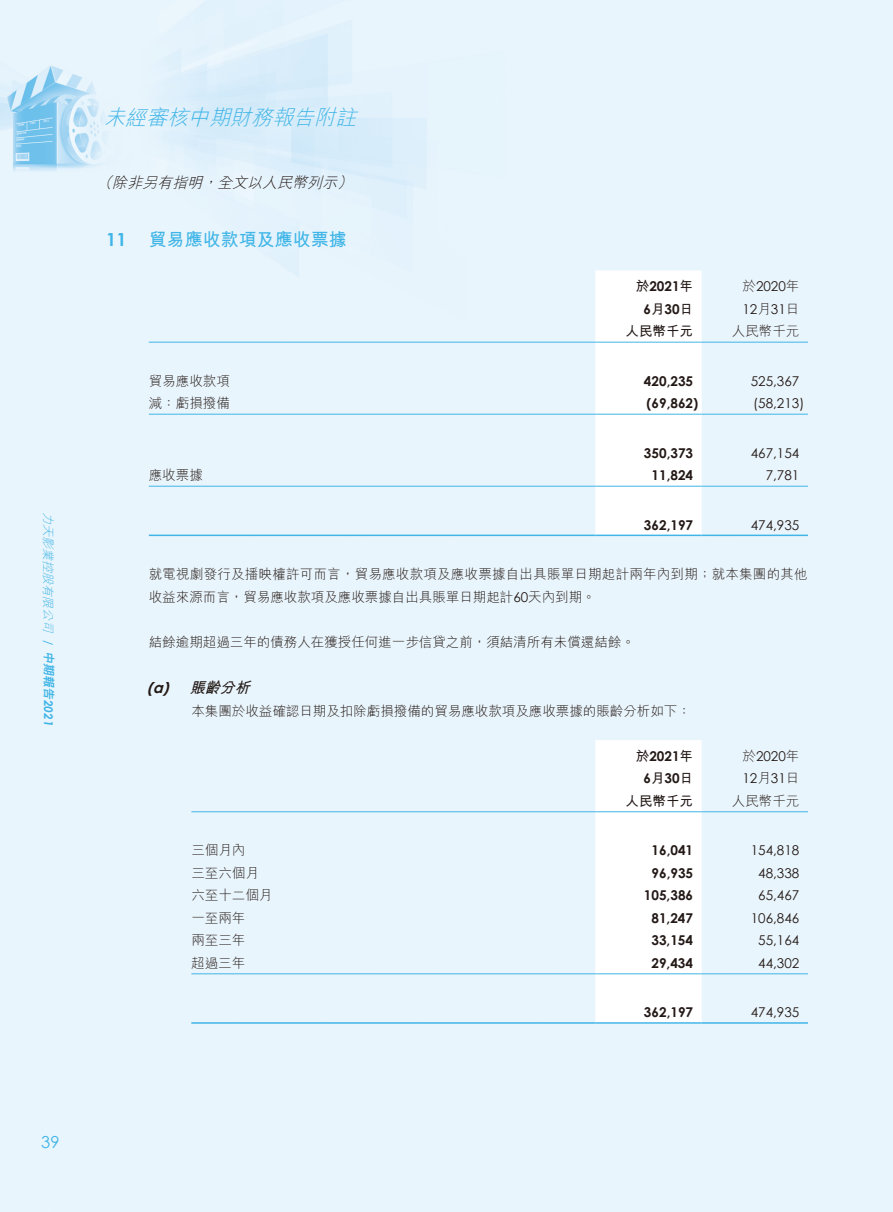
<style>
.page{position:relative;width:893px;height:1212px;background:#e9f5fc}
.page>*{position:absolute;margin:0;border:0;box-sizing:border-box;transform-origin:0 0}
.t1{font:italic 300 21px "M Hei HK";color:#40b5e7}
.t2{font:700 18px "M Hei HK";color:#40b5e7}
.t3{font:700 18px "Century Gothic";color:#40b5e7}
.t4{font:16.5px "Century Gothic";color:#40b5e7}
.t5{font:italic 300 15px "M Hei HK";color:#231916}
.t6{font:italic 700 15px "M Hei HK";color:#231916}
.t7{font:italic 700 15px "Century Gothic";color:#231916}
.t8{font:300 13.5px/22.5px "M Hei HK";color:#231916}
.t9{font:13.5px/22.5px "Century Gothic";color:#231916}
.t10{font:700 13.5px/22.5px "Century Gothic";color:#231916;text-align:center}
.t11{font:700 13.5px "M Hei HK";color:#231916}
.t12{font:italic 300 12px "M Hei HK";color:#40b5e7}
.t13{font:italic 800 12px "M Hei HK";color:#40b5e7}
.s1{font-family:"Century Gothic";font-weight:400}
.s2{font-family:"Century Gothic";font-weight:700}
.s3{font-family:"M Hei HK"}
.s4{font-family:"M Hei HK";font-weight:300}
</style>
<div class="page">
<svg style="left:595px;top:270px;width:107px;height:265px"></svg>
<hr style="left:149px;top:342px;width:446px;height:1px;background:#40b5e7">
<hr style="left:595px;top:342px;width:107px;height:1px;background:#40b5e7">
<hr style="left:702px;top:342px;width:106px;height:1px;background:#40b5e7">
<hr style="left:149px;top:414px;width:446px;height:1px;background:#40b5e7">
<hr style="left:595px;top:414px;width:107px;height:1px;background:#40b5e7">
<hr style="left:702px;top:414px;width:106px;height:1px;background:#40b5e7">
<hr style="left:149px;top:486px;width:446px;height:1px;background:#40b5e7">
<hr style="left:595px;top:486px;width:107px;height:1px;background:#40b5e7">
<hr style="left:702px;top:486px;width:106px;height:1px;background:#40b5e7">
<hr style="left:149px;top:535px;width:446px;height:1px;background:#40b5e7">
<hr style="left:595px;top:535px;width:107px;height:1px;background:#40b5e7">
<hr style="left:702px;top:535px;width:106px;height:1px;background:#40b5e7">
<svg style="left:595px;top:740px;width:107px;height:282px"></svg>
<hr style="left:191px;top:811px;width:404px;height:1px;background:#40b5e7">
<hr style="left:595px;top:811px;width:107px;height:1px;background:#40b5e7">
<hr style="left:702px;top:811px;width:106px;height:1px;background:#40b5e7">
<hr style="left:191px;top:973px;width:404px;height:1px;background:#40b5e7">
<hr style="left:595px;top:973px;width:107px;height:1px;background:#40b5e7">
<hr style="left:702px;top:973px;width:106px;height:1px;background:#40b5e7">
<hr style="left:191px;top:1022px;width:404px;height:2px;background:#40b5e7">
<hr style="left:595px;top:1022px;width:107px;height:2px;background:#40b5e7">
<hr style="left:702px;top:1022px;width:106px;height:2px;background:#40b5e7">
<p class="t12" style="left:54px;top:512px;width:135px;rotate:90deg">力天影業控股有限公司 <span class="s1">/</span></p>
<p class="t13" style="left:55px;top:651px;width:77px;rotate:90deg">中期報告<span class="s2">2021</span></p>
<h1 class="t1" style="left:104px;top:107px;width:259px">未經審核中期財務報告附註</h1>
<p class="t5" style="left:97px;top:175px;width:20px">（</p>
<p class="t5" style="left:337px;top:175px;width:20px">(</p>
<p class="t5" style="left:217px;top:175px;width:125px">全文以人民幣列示</p>
<p class="t5" style="left:112px;top:175px;width:95px">除非另有指明</p>
<p class="t5" style="left:202px;top:175px;width:20px">，</p>
<h2 class="t3" style="left:106px;top:225px;width:22px">11</h2>
<h2 class="t2" style="left:149px;top:226px;width:199px">貿易應收款項及應收票據</h2>
<p class="t10" style="left:636px;top:275px;width:59px"><span class="s3">於</span>2021<span class="s3">年月</span>6 30<span class="s3">日</span></p>
<p class="t9" style="left:742px;top:275px;width:58px"><span class="s4">於</span>2020<span class="s4">年<br></span>12<span class="s4">月</span>31<span class="s4">日</span></p>
<p class="t8" style="left:732px;top:320px;width:69px">人民幣千元</p>
<p class="t11" style="left:626px;top:321px;width:69px">人民幣千元</p>
<p class="t8" style="left:149px;top:369px;width:82px">貿易應收款項</p>
<p class="t10" style="left:644px;top:369px;width:51px">420,235</p>
<p class="t9" style="left:751px;top:369px;width:50px">525,367</p>
<p class="t8" style="left:149px;top:392px;width:82px">減：虧損撥備</p>
<p class="t10" style="left:646px;top:392px;width:53px">)69,862(</p>
<p class="t9" style="left:753px;top:392px;width:53px">)58,213(</p>
<p class="t10" style="left:644px;top:441px;width:51px">350,373</p>
<p class="t9" style="left:751px;top:441px;width:50px">467,154</p>
<p class="t8" style="left:149px;top:464px;width:55px">應收票據</p>
<p class="t10" style="left:651px;top:464px;width:43px">11,824</p>
<p class="t9" style="left:766px;top:464px;width:35px">7,781</p>
<p class="t10" style="left:644px;top:513px;width:51px">362,197</p>
<p class="t8" style="left:149px;top:563px;width:660px">就電視劇發行及播映權許可而言，貿易應收款項及應收票據自出具賬單日期起計兩年內到期；就本集團的其他收益來源而言，貿易應收款項及應收票據自出具賬單日期起計<span class="s1">60</span>天內到期。</p>
<p class="t8" style="left:149px;top:630px;width:487px">結餘逾期超過三年的債務人在獲授任何進一步信貸之前，須結清所有未償還結餘。</p>
<p class="t6" style="left:190px;top:677px;width:67px">賬齡分析</p>
<p class="t9" style="left:751px;top:513px;width:50px">474,935</p>
<p class="t7" style="left:147px;top:676px;width:23px">a(</p>
<p class="t7" style="left:163px;top:676px;width:13px">)</p>
<p class="t8" style="left:191px;top:699px;width:501px">本集團於收益確認日期及扣除虧損撥備的貿易應收款項及應收票據的賬齡分析如下：</p>
<p class="t10" style="left:636px;top:744px;width:59px"><span class="s3">於</span>2021<span class="s3">年月</span>6 30<span class="s3">日</span></p>
<p class="t9" style="left:742px;top:744px;width:58px"><span class="s4">於</span>2020<span class="s4">年<br></span>12<span class="s4">月</span>31<span class="s4">日</span></p>
<p class="t8" style="left:732px;top:789px;width:69px">人民幣千元</p>
<p class="t11" style="left:626px;top:791px;width:69px">人民幣千元</p>
<p class="t8" style="left:191px;top:839px;width:55px">三個月內</p>
<p class="t10" style="left:651px;top:839px;width:43px">16,041</p>
<p class="t9" style="left:751px;top:839px;width:50px">154,818</p>
<p class="t8" style="left:191px;top:861px;width:69px">三至六個月</p>
<p class="t10" style="left:651px;top:861px;width:43px">96,935</p>
<p class="t9" style="left:758px;top:861px;width:43px">48,338</p>
<p class="t8" style="left:191px;top:884px;width:82px">六至十二個月</p>
<p class="t10" style="left:644px;top:884px;width:51px">105,386</p>
<p class="t9" style="left:758px;top:884px;width:43px">65,467</p>
<p class="t8" style="left:191px;top:906px;width:55px">一至兩年</p>
<p class="t10" style="left:651px;top:906px;width:43px">81,247</p>
<p class="t9" style="left:751px;top:906px;width:50px">106,846</p>
<p class="t8" style="left:191px;top:929px;width:55px">兩至三年</p>
<p class="t10" style="left:651px;top:929px;width:43px">33,154</p>
<p class="t9" style="left:758px;top:929px;width:43px">55,164</p>
<p class="t8" style="left:191px;top:951px;width:55px">超過三年</p>
<p class="t10" style="left:651px;top:951px;width:43px">29,434</p>
<p class="t9" style="left:758px;top:952px;width:43px">44,302</p>
<p class="t10" style="left:644px;top:1001px;width:51px">362,197</p>
<p class="t9" style="left:751px;top:1001px;width:50px">474,935</p>
<p class="t4" style="left:41px;top:1130px;width:20px">39</p>
</div>
